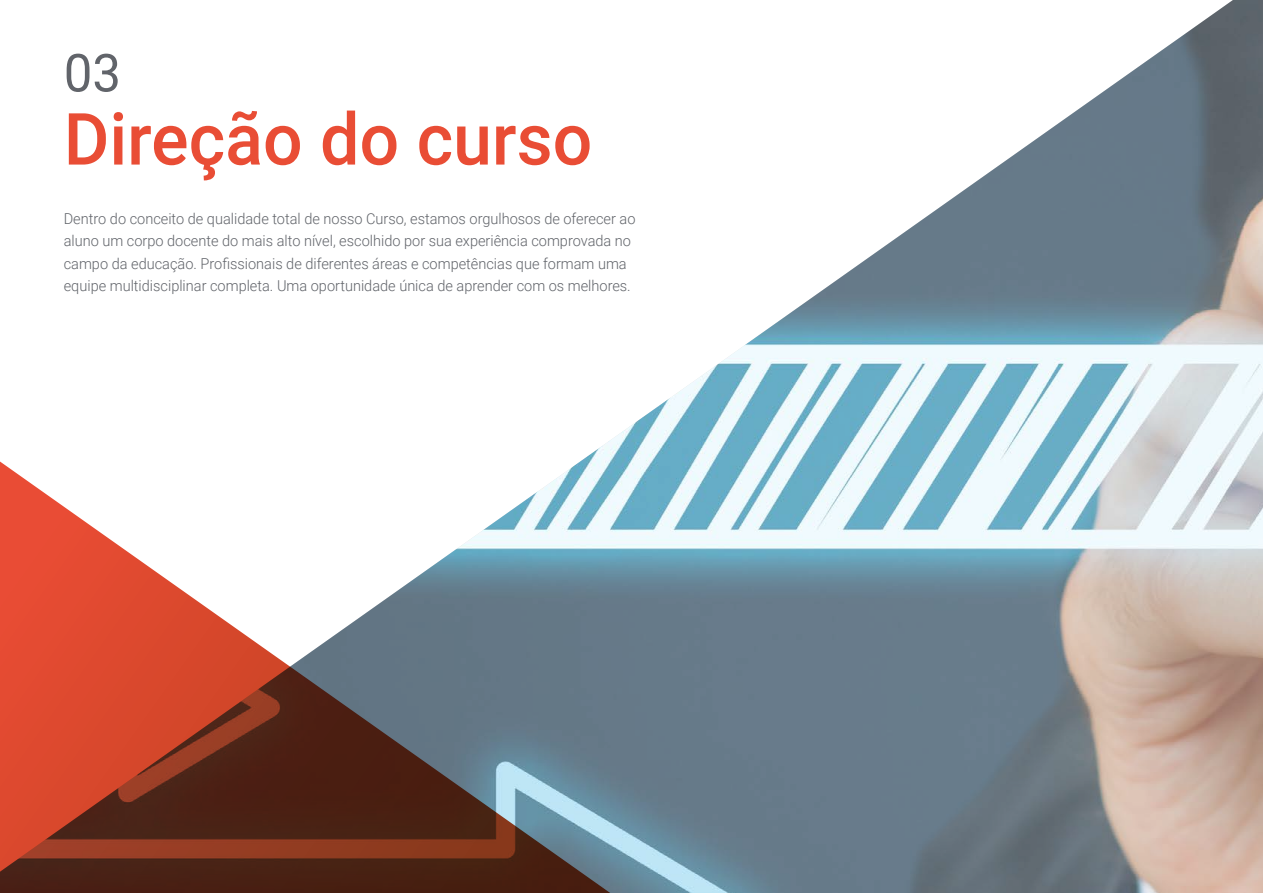
<style>
.page{position:relative;width:1263px;height:893px;background:#fff}
.page>*{position:absolute;margin:0;border:0;box-sizing:border-box;transform-origin:0 0}
.t1{font:500 72px "Roboto";color:#e94d35}
.t2{font:52.5px "Roboto";color:#61646a}
.t3{font:300 15px/22.5px "Roboto";color:#61646a}
</style>
<div class="page">
<img style="left:602px;top:0;width:661px;height:893px">
<svg style="left:0;top:446px;width:640px;height:447px"></svg>
<h2 class="t2" style="left:64px;top:36px;width:59px">03</h2>
<h1 class="t1" style="left:64px;top:89px;width:530px">Direção do curso</h1>
<p class="t3" style="left:64px;top:207px;width:573px">Dentro do conceito de qualidade total de nosso Curso, estamos orgulhosos de oferecer ao aluno um corpo docente do mais alto nível, escolhido por sua experiência comprovada no campo da educação. Profissionais de diferentes áreas e competências que formam uma equipe multidisciplinar completa. Uma oportunidade única de aprender com os melhores.</p>
</div>
